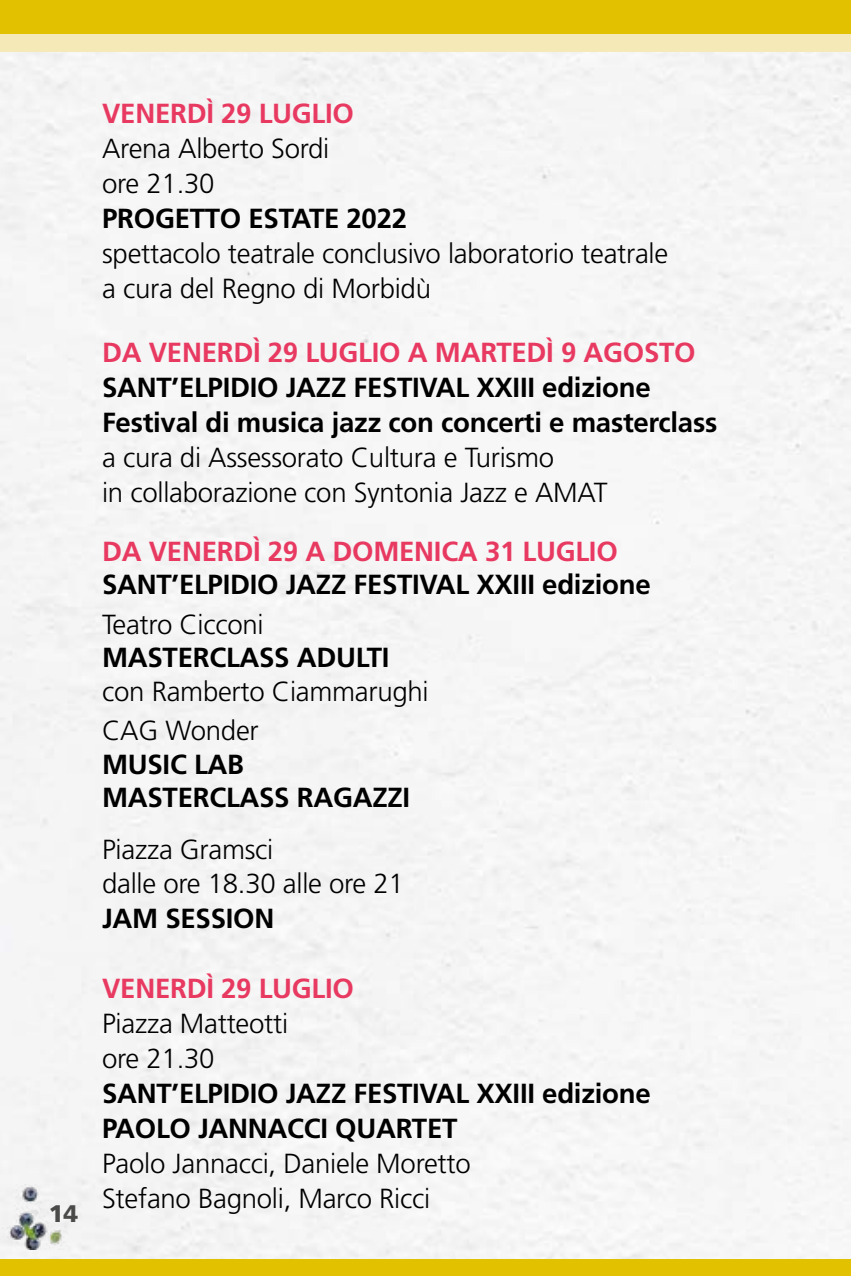
<style>
.page{position:relative;width:851px;height:1276px;background:#fff}
.page>*{position:absolute;margin:0;border:0;box-sizing:border-box;transform-origin:0 0}
.t1{font:300 27.6px/35.1px "Frutiger LT Std";letter-spacing:-.01em;color:#000}
.t2{font:700 27.6px/35.1px "Frutiger LT Std";letter-spacing:-.01em;color:#000}
.t3{font:700 27.6px "Frutiger LT Std";letter-spacing:-.01em;color:#e83961}
.t4{font:900 24px "Frutiger LT Std";color:#4a4a49}
</style>
<div class="page">
<div style="left:0;top:51px;width:850px;height:1208px;background:#f5f5f5"></div>
<div style="left:0;top:0;width:850px;height:34px;background:#e2c200"></div>
<div style="left:0;top:34px;width:850px;height:17px;background:#f6e9b8"></div>
<div style="left:0;top:1259px;width:850px;height:17px;background:#e2c200"></div>
<img style="left:0;top:1184px;width:67px;height:65px">
<p class="t4" style="left:49px;top:1198px;width:31px">14</p>
<p class="t3" style="left:102px;top:97px;width:253px">VENERDÌ 29 LUGLIO</p>
<p class="t1" style="left:102px;top:131px;width:229px">Arena Alberto Sordi ore 21.30</p>
<p class="t2" style="left:102px;top:201px;width:306px">PROGETTO ESTATE 2022</p>
<p class="t1" style="left:102px;top:236px;width:567px">spettacolo teatrale conclusivo laboratorio teatrale a cura del Regno di Morbidù</p>
<p class="t3" style="left:102px;top:336px;width:595px">DA VENERDÌ 29 LUGLIO A MARTEDÌ 9 AGOSTO</p>
<p class="t2" style="left:102px;top:370px;width:616px">SANT’ELPIDIO JAZZ FESTIVAL XXIII edizione<br>Festival di musica jazz con concerti e masterclass</p>
<p class="t1" style="left:102px;top:441px;width:507px">a cura di Assessorato Cultura e Turismo<br>in collaborazione con Syntonia Jazz e AMAT</p>
<p class="t3" style="left:102px;top:535px;width:517px">DA VENERDÌ 29 A DOMENICA 31 LUGLIO</p>
<p class="t2" style="left:102px;top:567px;width:550px">SANT’ELPIDIO JAZZ FESTIVAL XXIII edizione</p>
<p class="t1" style="left:102px;top:607px;width:163px">Teatro Cicconi</p>
<p class="t2" style="left:102px;top:640px;width:289px">MASTERCLASS ADULTI</p>
<p class="t1" style="left:102px;top:672px;width:328px;line-height:39.6px">con Ramberto Ciammarughi<br>CAG Wonder</p>
<p class="t2" style="left:102px;top:747px;width:309px;line-height:33.6px">MUSIC LAB<br>MASTERCLASS RAGAZZI</p>
<p class="t1" style="left:102px;top:833px;width:303px;line-height:33.6px">Piazza Gramsci<br>dalle ore 18.30 alle ore 21</p>
<p class="t2" style="left:102px;top:900px;width:174px">JAM SESSION</p>
<p class="t3" style="left:102px;top:972px;width:253px">VENERDÌ 29 LUGLIO</p>
<p class="t1" style="left:102px;top:1006px;width:187px">Piazza Matteotti ore 21.30</p>
<p class="t2" style="left:102px;top:1076px;width:550px">SANT’ELPIDIO JAZZ FESTIVAL XXIII edizione<br>PAOLO JANNACCI QUARTET</p>
<p class="t1" style="left:102px;top:1146px;width:370px">Paolo Jannacci, Daniele Moretto<br>Stefano Bagnoli, Marco Ricci</p>
</div>
